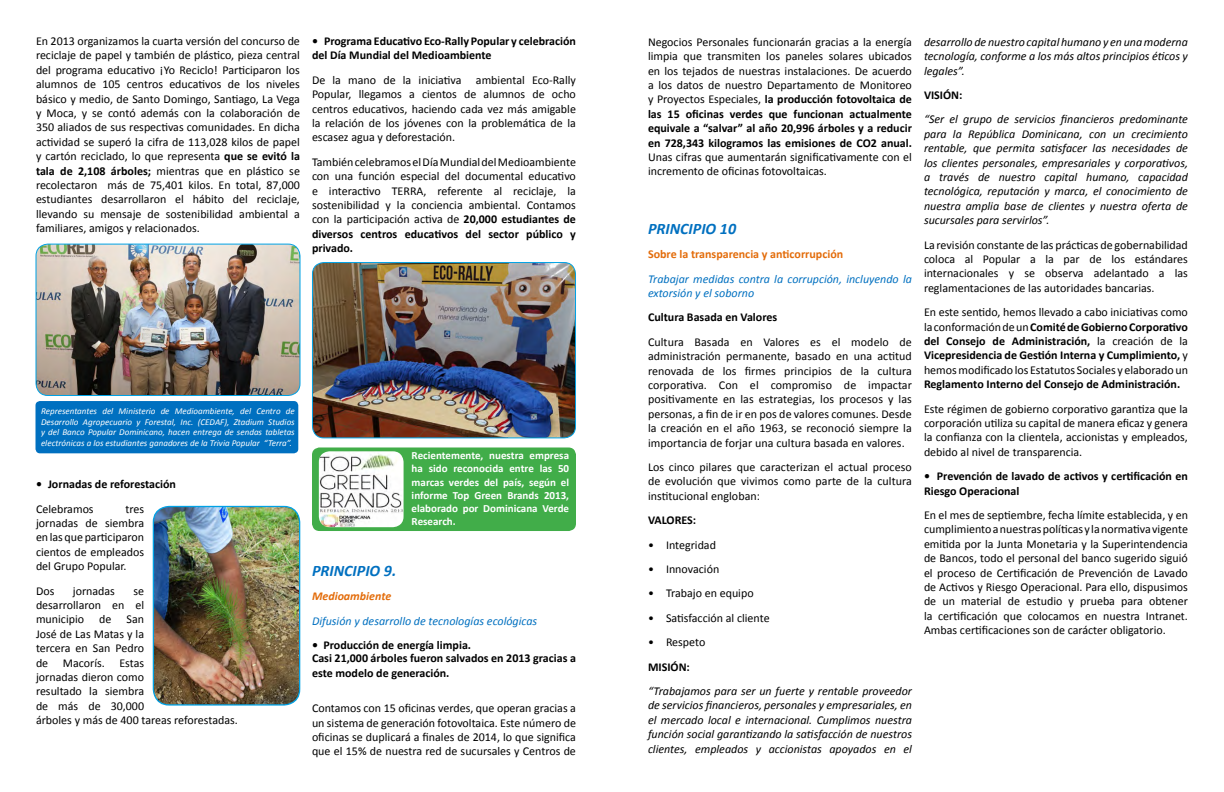
<style>
.page{position:relative;width:1224px;height:792px;background:#fff}
.page>*{position:absolute;margin:0;border:0;box-sizing:border-box;transform-origin:0 0}
.t1{font:italic 700 16px "Calibri";color:#0070c0}
.t2{font:12px/14.4px "Calibri";color:#000;text-align:justify}
.t3{font:italic 12px/14.4px "Calibri";color:#000;text-align:justify}
.t4{font:700 12px/14.4px "Calibri";color:#000}
.t5{font:italic 12px/14.4px "Calibri";color:#0070c0}
.t6{font:700 12px "Calibri";color:#e36c0a}
.t7{font:italic 700 12px "Calibri";color:#e36c0a}
.t8{font:700 11px/13.2px "Calibri";color:#fff;text-align:justify}
.t9{font:italic 9px/10.8px "Calibri";color:#fff;text-align:justify}
.s1{font-weight:700}
</style>
<div class="page">
<div style="left:312px;top:448px;width:264px;height:83px;background:#41ad49;border-radius:8px"></div>
<img style="left:312px;top:263px;width:264px;height:175px">
<div style="left:312px;top:262px;width:264px;height:176px;border:1px solid #00a2e5;border-radius:11px"></div>
<img style="left:319px;top:451px;width:85px;height:76px">
<img style="left:36px;top:244px;width:264px;height:152px">
<div style="left:36px;top:244px;width:264px;height:152px;border:1px solid #00a2e5;border-radius:12px"></div>
<div style="left:36px;top:401px;width:262px;height:52px;background:#0070c0;border-radius:4px"></div>
<img style="left:153px;top:507px;width:147px;height:198px">
<div style="left:153px;top:506px;width:147px;height:200px;border:1px solid #00a2e5;border-radius:16px"></div>
<p class="t2" style="left:36px;top:34px;width:266px">En 2013 organizamos la cuarta versión del concurso de reciclaje de papel y también de plástico, pieza central del programa educativo ¡Yo Reciclo! Participaron los alumnos de 105 centros educativos de los niveles básico y medio, de Santo Domingo, Santiago, La Vega y Moca, y se contó además con la colaboración de 350 aliados de sus respectivas comunidades. En dicha actividad se superó la cifra de 113,028 kilos de papel y cartón reciclado, lo que representa <span class="s1">que se evitó la tala de 2,108 árboles;</span> mientras que en plástico se recolectaron más de 75,401 kilos. En total, 87,000 estudiantes desarrollaron el hábito del reciclaje, llevando su mensaje de sostenibilidad ambiental a familiares, amigos y relacionados.</p>
<p class="t4" style="left:312px;top:34px;width:266px">• Programa Educativo Eco-Rally Popular y celebración del Día Mundial del Medioambiente</p>
<p class="t2" style="left:312px;top:73px;width:265px">De la mano de la iniciativa ambiental Eco-Rally Popular, llegamos a cientos de alumnos de ocho centros educativos, haciendo cada vez más amigable la relación de los jóvenes con la problemática de la escasez agua y deforestación.</p>
<p class="t2" style="left:312px;top:155px;width:265px">También celebramos el Día Mundial del Medioambiente con una función especial del documental educativo e interactivo TERRA, referente al reciclaje, la sostenibilidad y la conciencia ambiental. Contamos con la participación activa de <span class="s1">20,000 estudiantes de diversos centros educativos del sector público y privado.</span></p>
<p class="t9" style="left:41px;top:405px;width:255px">Representantes del Ministerio de Medioambiente, del Centro de Desarrollo Agropecuario y Forestal, Inc. (CEDAF), Ztadium Studios y del Banco Popular Dominicano, hacen entrega de sendas tabletas electrónicas a los estudiantes ganadores de la Trivia Popular “Terra”.</p>
<p class="t4" style="left:36px;top:477px;width:141px">• Jornadas de reforestación</p>
<p class="t2" style="left:36px;top:501px;width:59px">Celebramos</p>
<p class="t2" style="left:36px;top:501px;width:110px;text-indent:89px">tres jornadas de siembra en las que participaron cientos de empleados del Grupo Popular.</p>
<p class="t2" style="left:36px;top:583px;width:20px">Dos</p>
<p class="t2" style="left:73px;top:583px;width:44px">jornadas</p>
<p class="t2" style="left:36px;top:583px;width:110px;text-indent:97px">se desarrollaron en el municipio</p>
<p class="t2" style="left:99px;top:612px;width:14px">de</p>
<p class="t2" style="left:36px;top:612px;width:203px;text-align:left;text-indent:91px">San<br>José de Las Matas y la<br>tercera en San Pedro<br>de Macorís. Estas<br>jornadas dieron como<br>resultado la siembra<br>de más de 30,000<br>árboles y más de 400 tareas reforestadas.</p>
<p class="t8" style="left:412px;top:449px;width:159px">Recientemente, nuestra empresa ha sido reconocida entre las 50 marcas verdes del país, según el informe Top Green Brands 2013, elaborado por Dominicana Verde Research.</p>
<h1 class="t1" style="left:312px;top:560px;width:86px">PRINCIPIO 9.</h1>
<p class="t7" style="left:312px;top:589px;width:81px">Medioambiente</p>
<p class="t5" style="left:312px;top:613px;width:227px">Difusión y desarrollo de tecnologías ecológicas</p>
<p class="t4" style="left:312px;top:638px;width:266px;line-height:13.9px">• Producción de energía limpia.<br>Casi 21,000 árboles fueron salvados en 2013 gracias a este modelo de generación.</p>
<p class="t2" style="left:312px;top:701px;width:266px">Contamos con 15 oficinas verdes, que operan gracias a un sistema de generación fotovoltaica. Este número de oficinas se duplicará a finales de 2014, lo que significa que el 15% de nuestra red de sucursales y Centros de</p>
<p class="t2" style="left:648px;top:35px;width:266px">Negocios Personales funcionarán gracias a la energía limpia que transmiten los paneles solares ubicados en los tejados de nuestras instalaciones. De acuerdo a los datos de nuestro Departamento de Monitoreo y Proyectos Especiales, <span class="s1">la producción fotovoltaica de las 15 oficinas verdes que funcionan actualmente equivale a “salvar” al año 20,996 árboles y a reducir en 728,343 kilogramos las emisiones de CO2 anual.</span></p>
<p class="t2" style="left:648px;top:150px;width:265px">Unas cifras que aumentarán significativamente con el incremento de oficinas fotovoltaicas.</p>
<h1 class="t1" style="left:648px;top:218px;width:90px">PRINCIPIO 10</h1>
<p class="t6" style="left:648px;top:247px;width:197px">Sobre la transparencia y anticorrupción</p>
<p class="t5" style="left:648px;top:271px;width:265px">Trabajar medidas contra la corrupción, incluyendo la extorsión y el soborno</p>
<p class="t4" style="left:648px;top:310px;width:131px">Cultura Basada en Valores</p>
<p class="t2" style="left:648px;top:335px;width:265px">Cultura Basada en Valores es el modelo de administración permanente, basado en una actitud renovada de los firmes principios de la cultura corporativa. Con el compromiso de impactar positivamente en las estrategias, los procesos y las personas, a fin de ir en pos de valores comunes. Desde la creación en el año 1963, se reconoció siempre la importancia de forjar una cultura basada en valores.</p>
<p class="t2" style="left:648px;top:460px;width:265px">Los cinco pilares que caracterizan el actual proceso de evolución que vivimos como parte de la cultura institucional engloban:</p>
<p class="t4" style="left:648px;top:513px;width:50px">VALORES:</p>
<p class="t2" style="left:648px;top:537px;width:70px">• Integridad</p>
<p class="t2" style="left:648px;top:562px;width:73px">• Innovación</p>
<p class="t2" style="left:648px;top:586px;width:107px">• Trabajo en equipo</p>
<p class="t2" style="left:648px;top:611px;width:123px">• Satisfacción al cliente</p>
<p class="t2" style="left:648px;top:635px;width:59px">• Respeto</p>
<p class="t4" style="left:648px;top:659px;width:43px">MISIÓN:</p>
<p class="t3" style="left:648px;top:683px;width:266px">“Trabajamos para ser un fuerte y rentable proveedor de servicios financieros, personales y empresariales, en el mercado local e internacional. Cumplimos nuestra función social garantizando la satisfacción de nuestros clientes, empleados y accionistas apoyados en el</p>
<p class="t3" style="left:924px;top:34px;width:266px">desarrollo de nuestro capital humano y en una moderna tecnología, conforme a los más altos principios éticos y legales”.</p>
<p class="t4" style="left:924px;top:88px;width:40px">VISIÓN:</p>
<p class="t3" style="left:924px;top:112px;width:266px">“Ser el grupo de servicios financieros predominante para la República Dominicana, con un crecimiento rentable, que permita satisfacer las necesidades de los clientes personales, empresariales y corporativos, a través de nuestro capital humano, capacidad tecnológica, reputación y marca, el conocimiento de nuestra amplia base de clientes y nuestra oferta de sucursales para servirlos”.</p>
<p class="t2" style="left:924px;top:237px;width:265px">La revisión constante de las prácticas de gobernabilidad coloca al Popular a la par de los estándares internacionales y se observa adelantado a las reglamentaciones de las autoridades bancarias.</p>
<p class="t2" style="left:924px;top:305px;width:266px">En este sentido, hemos llevado a cabo iniciativas como la conformación de un <span class="s1">Comité de Gobierno Corporativo del Consejo de Administración,</span> la creación de la <span class="s1">Vicepresidencia de Gestión Interna y Cumplimiento,</span> y hemos modificado los Estatutos Sociales y elaborado un</p>
<p class="t4" style="left:924px;top:377px;width:258px">Reglamento Interno del Consejo de Administración.</p>
<p class="t2" style="left:924px;top:401px;width:266px">Este régimen de gobierno corporativo garantiza que la corporación utiliza su capital de manera eficaz y genera la confianza con la clientela, accionistas y empleados, debido al nivel de transparencia.</p>
<p class="t4" style="left:924px;top:469px;width:265px">• Prevención de lavado de activos y certificación en<br>Riesgo Operacional</p>
<p class="t2" style="left:924px;top:508px;width:266px">En el mes de septiembre, fecha límite establecida, y en cumplimiento a nuestras políticas y la normativa vigente emitida por la Junta Monetaria y la Superintendencia de Bancos, todo el personal del banco sugerido siguió el proceso de Certificación de Prevención de Lavado de Activos y Riesgo Operacional. Para ello, dispusimos de un material de estudio y prueba para obtener la certificación que colocamos en nuestra Intranet.<br>Ambas certificaciones son de carácter obligatorio.</p>
</div>
